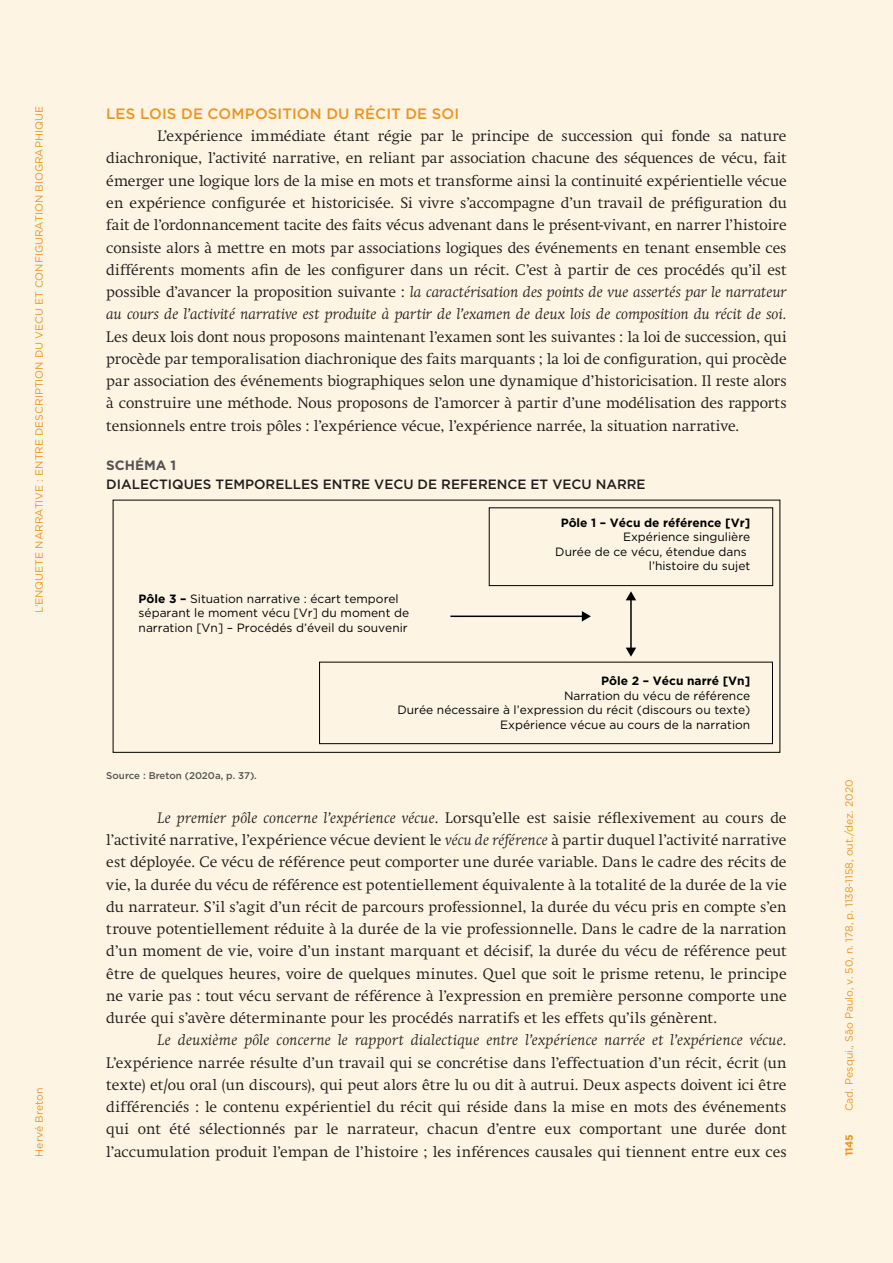
<style>
.page{position:relative;width:893px;height:1263px;background:#fef4e4}
.page>*{position:absolute;margin:0;border:0;box-sizing:border-box;transform-origin:0 0}
.Texto_INGLES{font:300 15px/22.2px "Swift";letter-spacing:.01em;color:#231f20;text-align:justify}
.subtitulo_2{font:500 15px "Gotham HTF";letter-spacing:.01em;color:#ec9c26}
.tabela_titulo_1{font:500 13.5px/18.5px "Gotham HTF";color:#231f20}
.t1{font:12px/14.4px "Gotham HTF";color:#000001;text-align:right}
.t2{font:10.5px "Gotham HTF";color:#ec9c26}
.t3{font:700 10.5px "Gotham HTF";color:#ec9c26}
.tabela_fonte_nota{font:500 9.75px "Gotham HTF";color:#57585a}
.s1{font-style:italic}
.s2{font-weight:700;color:#57585a}
.s3{font-weight:700}
</style>
<div class="page">
<p class="t2" style="left:33px;top:613px;width:509px;rotate:-90deg">L’ENQUETE NARRATIVE : ENTRE DESCRIPTION DU VECU ET CONFIGURATION BIOGRAPHIQUE</p>
<p class="subtitulo_2" style="left:106px;top:105px;width:354px">LES LOIS DE COMPOSITION DU RÉCIT DE SOI</p>
<p class="Texto_INGLES" style="left:106px;top:125px;width:682px;text-indent:51px">L’expérience immédiate étant régie par le principe de succession qui fonde sa nature diachronique, l’activité narrative, en reliant par association chacune des séquences de vécu, fait émerger une logique lors de la mise en mots et transforme ainsi la continuité expérientielle vécue en expérience configurée et historicisée. Si vivre s’accompagne d’un travail de préfiguration du fait de l’ordonnancement tacite des faits vécus advenant dans le présent-vivant, en narrer l’histoire consiste alors à mettre en mots par associations logiques des événements en tenant ensemble ces différents moments afin de les configurer dans un récit. C’est à partir de ces procédés qu’il est possible d’avancer la proposition suivante : <span class="s1">la caractérisation des points de vue assertés par le narrateur au cours de l’activité narrative est produite à partir de l’examen de deux lois de composition du récit de soi.<br></span>Les deux lois dont nous proposons maintenant l’examen sont les suivantes : la loi de succession, qui procède par temporalisation diachronique des faits marquants ; la loi de configuration, qui procède par association des événements biographiques selon une dynamique d’historicisation. Il reste alors à construire une méthode. Nous proposons de l’amorcer à partir d’une modélisation des rapports tensionnels entre trois pôles : l’expérience vécue, l’expérience narrée, la situation narrative.</p>
<p class="tabela_titulo_1" style="left:106px;top:456px;width:541px"><span class="s2">SCHÉMA 1<br></span>DIALECTIQUES TEMPORELLES ENTRE VECU DE REFERENCE ET VECU NARRE</p>
<p class="t1" style="left:555px;top:515px;width:196px"><span class="s3">Pôle 1 – Vécu de référence [Vr]<br></span>Expérience singulière<br>Durée de ce vécu, étendue dans l’histoire du sujet</p>
<p class="t1" style="left:139px;top:591px;width:272px;text-align:left"><span class="s3">Pôle 3 –</span> Situation narrative : écart temporel séparant le moment vécu [Vr] du moment de narration [Vn] – Procédés d’éveil du souvenir</p>
<p class="t2" style="left:33px;top:1157px;width:71px;rotate:-90deg">Hervé Breton</p>
<p class="t1" style="left:397px;top:674px;width:354px"><span class="s3">Pôle 2 – Vécu narré [Vn]<br></span>Narration du vécu de référence<br>Durée nécessaire à l’expression du récit (discours ou texte)<br>Expérience vécue au cours de la narration</p>
<p class="tabela_fonte_nota" style="left:106px;top:770px;width:152px">Source : Breton (2020a, p. 37).</p>
<p class="Texto_INGLES" style="left:106px;top:806px;width:682px;text-indent:51px"><span class="s1">Le premier pôle concerne l’expérience vécue</span>. Lorsqu’elle est saisie réflexivement au cours de l’activité narrative, l’expérience vécue devient le <span class="s1">vécu de référence</span> à partir duquel l’activité narrative est déployée. Ce vécu de référence peut comporter une durée variable. Dans le cadre des récits de vie, la durée du vécu de référence est potentiellement équivalente à la totalité de la durée de la vie du narrateur. S’il s’agit d’un récit de parcours professionnel, la durée du vécu pris en compte s’en trouve potentiellement réduite à la durée de la vie professionnelle. Dans le cadre de la narration d’un moment de vie, voire d’un instant marquant et décisif, la durée du vécu de référence peut être de quelques heures, voire de quelques minutes. Quel que soit le prisme retenu, le principe ne varie pas : tout vécu servant de référence à l’expression en première personne comporte une durée qui s’avère déterminante pour les procédés narratifs et les effets qu’ils génèrent.</p>
<p class="Texto_INGLES" style="left:106px;top:1029px;width:682px;text-indent:51px"><span class="s1">Le deuxième pôle concerne le rapport dialectique entre l’expérience narrée et l’expérience vécue.<br></span>L’expérience narrée résulte d’un travail qui se concrétise dans l’effectuation d’un récit, écrit (un texte) et/ou oral (un discours), qui peut alors être lu ou dit à autrui. Deux aspects doivent ici être différenciés : le contenu expérientiel du récit qui réside dans la mise en mots des événements qui ont été sélectionnés par le narrateur, chacun d’entre eux comportant une durée dont l’accumulation produit l’empan de l’histoire ; les inférences causales qui tiennent entre eux ces</p>
<p class="t2" style="left:843px;top:1111px;width:333px;rotate:-90deg">Cad. Pesqui., São Paulo, v. 50, n. 178, p. 1138-1158, out./dez. 2020</p>
<p class="t3" style="left:843px;top:1155px;width:23px;rotate:-90deg">1145</p>
</div>
